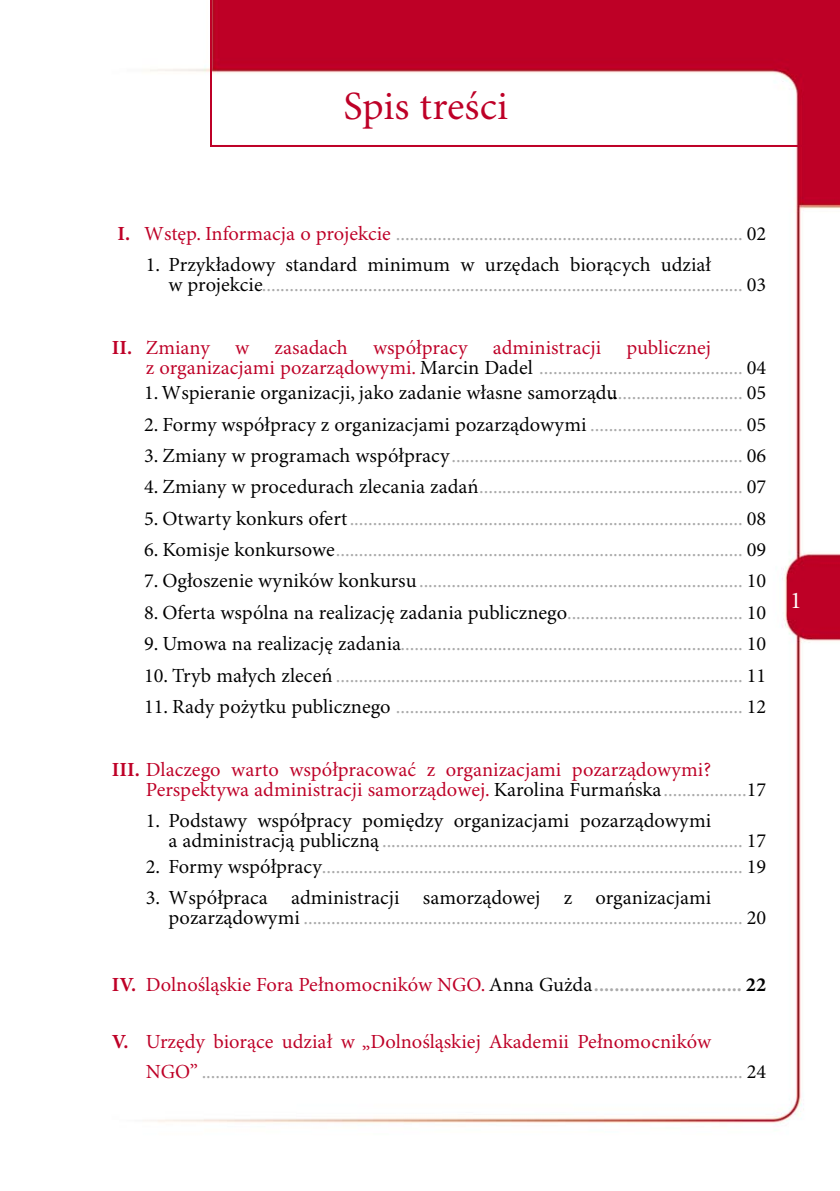
<style>
.page{position:relative;width:840px;height:1191px;background:#fff}
.page>*{position:absolute;margin:0;border:0;box-sizing:border-box;transform-origin:0 0}
.NAGŁÓWEK{font:40px "Minion Pro";color:#be0027}
.t1{font:24px "Minion Pro";color:#fff}
.TRESC{font:20px/20px "Minion Pro";color:#aaa}
.Styl_akapitu_1{font:20px/20px "Minion Pro";color:#aaa}
.Styl_akapitu_1-2{font:20px/20px "Minion Pro";color:#be0027}
.TRESC-2{font:20px "Minion Pro";color:#000}
.Styl_akapitu_1-3{font:20px/20px "Minion Pro";color:#000}
.s1{font-weight:700;color:#be0027}
.s2{color:#be0027}
.s3{color:#000}
.s4{font-weight:700}
.s5{color:#aaa}
.s6{font-weight:700;color:#aaa}
.s7{font-weight:700;color:#000}
</style>
<div class="page">
<img style="left:143px;top:68px;width:696px;height:1057px">
<svg style="left:210px;top:0;width:629px;height:147px"></svg>
<p class="NAGŁÓWEK" style="left:343px;top:82px;width:166px">Spis treści</p>
<p class="Styl_akapitu_1" style="left:117px;top:224px;width:650px"><span class="s1">I.</span> <span class="s2">Wstęp. Informacja o projekcie</span> ........................................................................... <span class="s3">02</span></p>
<p class="TRESC" style="left:168px;top:255px;width:598px;text-indent:-23px"><span class="s3">1. Przykładowy standard minimum w urzędach biorących udział<br>w projekcie</span>........................................................................................................ <span class="s3">03</span></p>
<p class="Styl_akapitu_1-2" style="left:112px;top:338px;width:99px"><span class="s4">II.</span> Zmiany</p>
<p class="Styl_akapitu_1-2" style="left:235px;top:338px;width:16px">w</p>
<p class="Styl_akapitu_1-2" style="left:274px;top:338px;width:75px">zasadach</p>
<p class="Styl_akapitu_1-2" style="left:373px;top:338px;width:96px">współpracy</p>
<p class="Styl_akapitu_1-2" style="left:492px;top:338px;width:110px">administracji</p>
<p class="Styl_akapitu_1" style="left:146px;top:338px;width:621px;text-indent:480px"><span class="s2">publicznej<br>z organizacjami pozarządowymi.</span> <span class="s3">Marcin Dadel</span> ............................................ <span class="s3">04</span></p>
<p class="TRESC-2" style="left:144px;top:381px;width:474px">1. Wspieranie organizacji, jako zadanie własne samorządu</p>
<p class="TRESC-2" style="left:144px;top:412px;width:623px">2. Formy współpracy z organizacjami pozarządowymi <span class="s5">.................................</span> 05</p>
<p class="TRESC" style="left:144px;top:446px;width:623px"><span class="s3">3. Zmiany w programach współpracy</span>............................................................... <span class="s3">06</span></p>
<p class="TRESC" style="left:144px;top:477px;width:623px"><span class="s3">4. Zmiany w procedurach zlecania zadań</span>......................................................... <span class="s3">07</span></p>
<p class="TRESC" style="left:144px;top:509px;width:623px"><span class="s3">5. Otwarty konkurs ofert</span>..................................................................................... <span class="s3">08</span></p>
<p class="TRESC" style="left:144px;top:540px;width:623px"><span class="s3">6. Komisje konkursowe</span>........................................................................................ <span class="s3">09</span></p>
<p class="TRESC" style="left:144px;top:571px;width:623px"><span class="s3">7. Ogłoszenie wyników konkursu</span>...................................................................... <span class="s3">10</span></p>
<p class="TRESC-2" style="left:144px;top:600px;width:623px">8. Oferta wspólna na realizację zadania publicznego<span class="s5">......................................</span> 10</p>
<p class="TRESC" style="left:144px;top:634px;width:623px"><span class="s3">9. Umowa na realizację zadania</span>.......................................................................... <span class="s3">10</span></p>
<p class="TRESC" style="left:144px;top:665px;width:623px"><span class="s3">10. Tryb małych zleceń</span> ........................................................................................ <span class="s3">11</span></p>
<p class="TRESC" style="left:144px;top:697px;width:623px"><span class="s3">11. Rady pożytku publicznego</span> ........................................................................... <span class="s3">12</span></p>
<p class="TRESC" style="left:608px;top:383px;width:159px"><span class="s3">..</span>........................... <span class="s3">05</span></p>
<p class="Styl_akapitu_1-2" style="left:146px;top:759px;width:621px;text-indent:-34px"><span class="s4">III.</span> Dlaczego warto współpracować z organizacjami pozarządowymi?<br>Perspektywa administracji samorządowej. <span class="s3">Karolina Furmańska</span><span class="s5">..................</span><span class="s3">17</span></p>
<p class="Styl_akapitu_1-3" style="left:168px;top:811px;width:598px;text-indent:-23px">1. Podstawy współpracy pomiędzy organizacjami pozarządowymi<br>a administracją publiczną<span class="s5">..............................................................................</span> 17</p>
<p class="TRESC" style="left:146px;top:857px;width:621px"><span class="s3">2. Formy współpracy</span>........................................................................................... <span class="s3">19</span></p>
<p class="TRESC" style="left:168px;top:888px;width:598px;text-indent:-23px"><span class="s3">3. Współpraca administracji samorządowej z organizacjami pozarządowymi</span> ............................................................................................... <span class="s3">20</span></p>
<p class="Styl_akapitu_1-2" style="left:112px;top:975px;width:655px"><span class="s4">IV.</span> Dolnośląskie Fora Pełnomocników NGO. <span class="s3">Anna Gużda</span><span class="s6">.............................</span> <span class="s7">22</span></p>
<p class="Styl_akapitu_1" style="left:146px;top:1027px;width:621px;line-height:30px;text-indent:-34px"><span class="s1">V.</span> <span class="s2">Urzędy biorące udział w „Dolnośląskiej Akademii Pełnomocników<br>NGO”</span> ..................................................................................................................... <span class="s3">24</span></p>
<p class="t1" style="left:789px;top:586px;width:13px">1</p>
</div>
